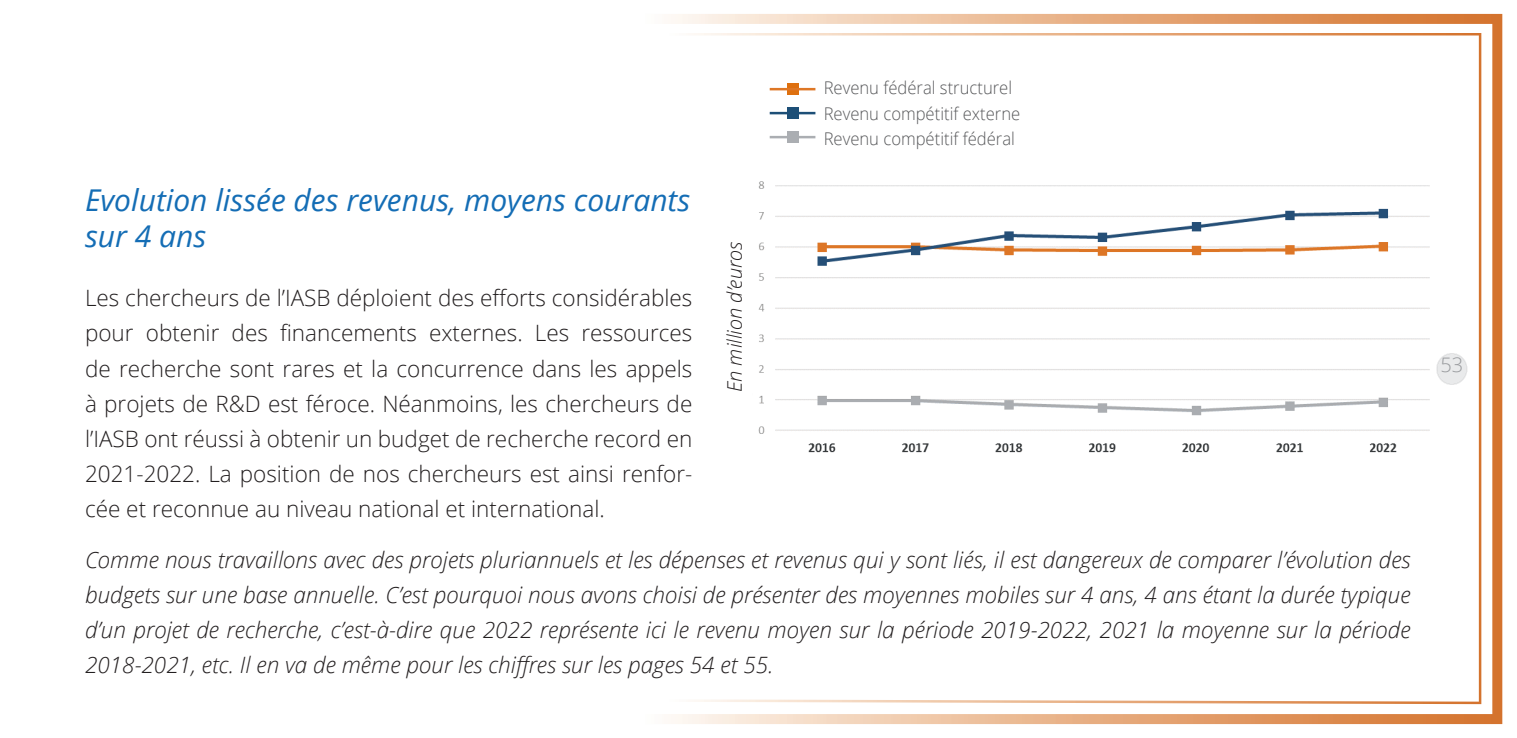
<style>
.page{position:relative;width:1517px;height:738px;background:#fff}
.page>*{position:absolute;margin:0;border:0;box-sizing:border-box;transform-origin:0 0}
.t1{font:italic 30px/36px "Open Sans";color:#146db5}
.t2{font:italic 300 22.5px/35px "Open Sans";color:#231f20;text-align:justify}
.t3{font:300 22.5px/35px "Open Sans";color:#231f20;text-align:justify}
.t4{font:italic 300 20px "Open Sans";color:#231f20}
.t5{font:300 20px "Open Sans";color:#999b9e}
.body_def_jaarverslag{font:300 17.5px "Open Sans";color:#57585a;scale:.95 1}
</style>
<div class="page">
<img style="left:671px;top:14px;width:831px;height:709px">
<img style="left:671px;top:33px;width:810px;height:670px">
<p class="body_def_jaarverslag" style="left:823px;top:75px;width:200px">Revenu fédéral structurel</p>
<p class="body_def_jaarverslag" style="left:823px;top:127px;width:203px">Revenu compétitif fédéral</p>
<p class="body_def_jaarverslag" style="left:823px;top:102px;width:208px">Revenu compétitif externe</p>
<p class="t1" style="left:85px;top:181px;width:606px">Evolution lissée des revenus, moyens courants sur 4 ans</p>
<p class="t4" style="left:721px;top:392px;width:152px;rotate:-90deg">En million d’euros</p>
<p class="t3" style="left:85px;top:280px;width:609px">Les chercheurs de l’IASB déploient des efforts considérables pour obtenir des financements externes. Les ressources de recherche sont rares et la concurrence dans les appels à projets de R&amp;D est féroce. Néanmoins, les chercheurs de l’IASB ont réussi à obtenir un budget de recherche record en 2021-2022. La position de nos chercheurs est ainsi renfor&shy;cée et reconnue au niveau national et international.</p>
<p class="t2" style="left:85px;top:541px;width:1327px">Comme nous travaillons avec des projets pluriannuels et les dépenses et revenus qui y sont liés, il est dangereux de comparer l’évolution des budgets sur une base annuelle. C’est pourquoi nous avons choisi de présenter des moyennes mobiles sur 4 ans, 4 ans étant la durée typique d’un projet de recherche, c’est-à-dire que 2022 représente ici le revenu moyen sur la période 2019-2022, 2021 la moyenne sur la période 2018-2021, etc. Il en va de même pour les chiffres sur les pages 54 et 55.</p>
<p class="t5" style="left:1440px;top:351px;width:24px">53</p>
</div>
